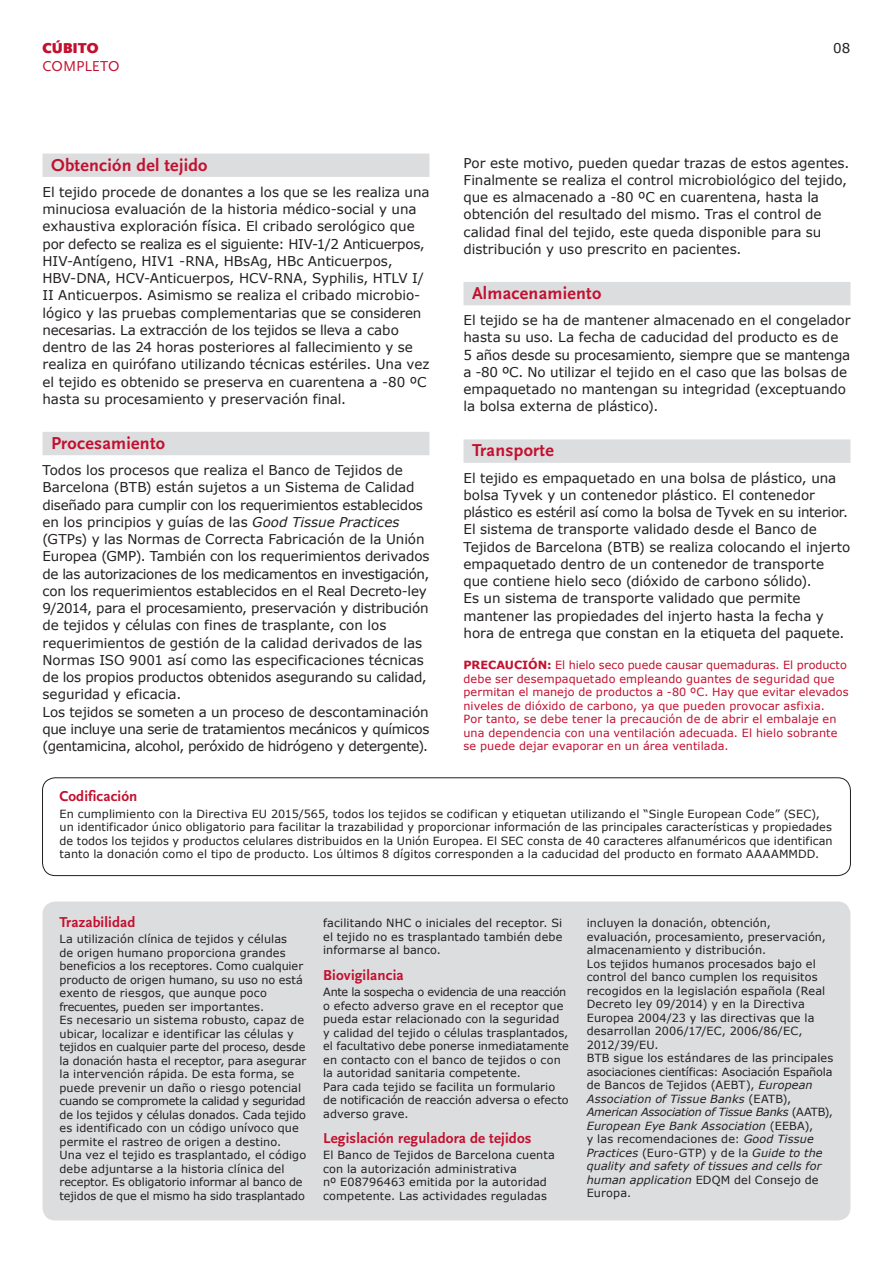
<style>
.page{position:relative;width:893px;height:1263px;background:#fff}
.page>*{position:absolute;margin:0;border:0;box-sizing:border-box;transform-origin:0 0}
.t1{font:700 18px "Scala Sans";letter-spacing:.015em;color:#c3102f}
.t2{font:700 15px "Scala Sans";letter-spacing:.01em;color:#c3102f}
.t3{font:15px "Scala Sans";color:#c3102f}
.t4{font:900 15px "Scala Sans";letter-spacing:-.005em;color:#c3102f}
.t5{font:13.5px/17.2px "Verdana";letter-spacing:-.005em;color:#231f20}
.t6{font:11.25px/13.5px "Verdana";letter-spacing:.005em;color:#231f20}
.t7{font:11.25px/13.5px "Verdana";letter-spacing:.01em;color:#c3102f}
.s1{font-style:italic}
.s2{font-weight:700}
</style>
<div class="page">
<div style="left:43px;top:154px;width:386px;height:23px;background:#dcdddf"></div>
<div style="left:43px;top:432px;width:386px;height:23px;background:#dcdddf"></div>
<div style="left:463px;top:282px;width:387px;height:23px;background:#dcdddf"></div>
<div style="left:463px;top:439px;width:387px;height:24px;background:#dcdddf"></div>
<div style="left:43px;top:901px;width:807px;height:319px;background:#dcdddf;border-radius:13px"></div>
<div style="left:42px;top:777px;width:809px;height:99px;border:1px solid #231f20;border-radius:13px"></div>
<h2 class="t4" style="left:43px;top:40px;width:57px">CÚBITO</h2>
<h2 class="t3" style="left:43px;top:58px;width:79px">COMPLETO</h2>
<h1 class="t1" style="left:51px;top:155px;width:158px">Obtención del tejido</h1>
<p class="t5" style="left:43px;top:183px;width:389px">El tejido procede de donantes a los que se les realiza una minuciosa evaluación de la historia médico-social y una exhaustiva exploración física. El cribado serológico que por defecto se realiza es el siguiente: HIV-1/2 Anticuerpos, HIV-Antígeno, HIV1 -RNA, HBsAg, HBc Anticuerpos, HBV-DNA, HCV-Anticuerpos, HCV-RNA, Syphilis, HTLV I/ II Anticuerpos. Asimismo se realiza el cribado microbio&shy;lógico y las pruebas complementarias que se consideren necesarias. La extracción de los tejidos se lleva a cabo dentro de las 24 horas posteriores al fallecimiento y se realiza en quirófano utilizando técnicas estériles. Una vez el tejido es obtenido se preserva en cuarentena a -80 ºC hasta su procesamiento y preservación final.</p>
<h1 class="t1" style="left:51px;top:433px;width:116px">Procesamiento</h1>
<p class="t5" style="left:43px;top:461px;width:388px">Todos los procesos que realiza el Banco de Tejidos de Barcelona (BTB) están sujetos a un Sistema de Calidad diseñado para cumplir con los requerimientos establecidos en los principios y guías de las <span class="s1">Good Tissue Practices </span>(GTPs) y las Normas de Correcta Fabricación de la Unión Europea (GMP). También con los requerimientos derivados de las autorizaciones de los medicamentos en investigación, con los requerimientos establecidos en el Real Decreto-ley 9/2014, para el procesamiento, preservación y distribución de tejidos y células con fines de trasplante, con los requerimientos de gestión de la calidad derivados de las Normas ISO 9001 así como las especificaciones técnicas de los propios productos obtenidos asegurando su calidad, seguridad y eficacia.<br>Los tejidos se someten a un proceso de descontaminación que incluye una serie de tratamientos mecánicos y químicos (gentamicina, alcohol, peróxido de hidrógeno y detergente).</p>
<p class="t5" style="left:833px;top:39px;width:19px">08</p>
<p class="t5" style="left:463px;top:154px;width:387px">Por este motivo, pueden quedar trazas de estos agentes.<br>Finalmente se realiza el control microbiológico del tejido, que es almacenado a -80 ºC en cuarentena, hasta la obtención del resultado del mismo. Tras el control de calidad final del tejido, este queda disponible para su distribución y uso prescrito en pacientes.</p>
<h1 class="t1" style="left:472px;top:283px;width:131px">Almacenamiento</h1>
<p class="t5" style="left:463px;top:311px;width:388px">El tejido se ha de mantener almacenado en el congelador hasta su uso. La fecha de caducidad del producto es de<br>5 años desde su procesamiento, siempre que se mantenga a -80 ºC. No utilizar el tejido en el caso que las bolsas de empaquetado no mantengan su integridad (exceptuando la bolsa externa de plástico).</p>
<h1 class="t1" style="left:472px;top:441px;width:83px">Transporte</h1>
<p class="t5" style="left:463px;top:469px;width:388px">El tejido es empaquetado en una bolsa de plástico, una bolsa Tyvek y un contenedor plástico. El contenedor plástico es estéril así como la bolsa de Tyvek en su interior.<br>El sistema de transporte validado desde el Banco de Tejidos de Barcelona (BTB) se realiza colocando el injerto empaquetado dentro de un contenedor de transporte que contiene hielo seco (dióxido de carbono sólido).<br>Es un sistema de transporte validado que permite mantener las propiedades del injerto hasta la fecha y hora de entrega que constan en la etiqueta del paquete.</p>
<p class="t7" style="left:463px;top:658px;width:387px"><span class="s2">PRECAUCIÓN:</span> El hielo seco puede causar quemaduras. El producto debe ser desempaquetado empleando guantes de seguridad que permitan el manejo de productos a -80 ºC. Hay que evitar elevados niveles de dióxido de carbono, ya que pueden provocar asfixia.<br>Por tanto, se debe tener la precaución de de abrir el embalaje en una dependencia con una ventilación adecuada. El hielo sobrante se puede dejar evaporar en un área ventilada.</p>
<h2 class="t2" style="left:60px;top:788px;width:79px">Codificación</h2>
<p class="t6" style="left:60px;top:807px;width:775px">En cumplimiento con la Directiva EU 2015/565, todos los tejidos se codifican y etiquetan utilizando el “Single European Code” (SEC), un identificador único obligatorio para facilitar la trazabilidad y proporcionar información de las principales características y propiedades de todos los tejidos y productos celulares distribuidos en la Unión Europea. El SEC consta de 40 caracteres alfanuméricos que identifican tanto la donación como el tipo de producto. Los últimos 8 dígitos corresponden a la caducidad del producto en formato AAAAMMDD.</p>
<h2 class="t2" style="left:60px;top:913px;width:77px">Trazabilidad</h2>
<p class="t6" style="left:60px;top:932px;width:248px">La utilización clínica de tejidos y células<br>de origen humano proporciona grandes beneficios a los receptores. Como cualquier producto de origen humano, su uso no está exento de riesgos, que aunque poco frecuentes, pueden ser importantes.<br>Es necesario un sistema robusto, capaz de ubicar, localizar e identificar las células y tejidos en cualquier parte del proceso, desde la donación hasta el receptor, para asegurar la intervención rápida. De esta forma, se puede prevenir un daño o riesgo potencial cuando se compromete la calidad y seguridad de los tejidos y células donados. Cada tejido es identificado con un código unívoco que permite el rastreo de origen a destino.<br>Una vez el tejido es trasplantado, el código debe adjuntarse a la historia clínica del receptor. Es obligatorio informar al banco de tejidos de que el mismo ha sido trasplantado</p>
<p class="t6" style="left:323px;top:916px;width:241px;text-align:justify">facilitando NHC o iniciales del receptor. Si el tejido no es trasplantado también debe informarse al banco.</p>
<h2 class="t2" style="left:323px;top:966px;width:82px">Biovigilancia</h2>
<p class="t6" style="left:323px;top:985px;width:247px">Ante la sospecha o evidencia de una reacción o efecto adverso grave en el receptor que pueda estar relacionado con la seguridad y calidad del tejido o células trasplantados, el facultativo debe ponerse inmediatamente en contacto con el banco de tejidos o con la autoridad sanitaria competente.<br>Para cada tejido se facilita un formulario de notificación de reacción adversa o efecto adverso grave.</p>
<h2 class="t2" style="left:323px;top:1130px;width:210px">Legislación reguladora de tejidos</h2>
<p class="t6" style="left:323px;top:1148px;width:233px">El Banco de Tejidos de Barcelona cuenta con la autorización administrativa<br>nº E08796463 emitida por la autoridad competente. Las actividades reguladas</p>
<p class="t6" style="left:587px;top:916px;width:248px">incluyen la donación, obtención, evaluación, procesamiento, preservación, almacenamiento y distribución.<br>Los tejidos humanos procesados bajo el control del banco cumplen los requisitos recogidos en la legislación española (Real Decreto ley 09/2014) y en la Directiva Europea 2004/23 y las directivas que la desarrollan 2006/17/EC, 2006/86/EC, 2012/39/EU.<br>BTB sigue los estándares de las principales asociaciones científicas: Asociación Española de Bancos de Tejidos (AEBT), <span class="s1">European Association of Tissue Banks</span> (EATB), <span class="s1">American Association of Tissue Banks</span> (AATB), <span class="s1">European Eye Bank Association</span> (EEBA),<br>y las recomendaciones de: <span class="s1">Good Tissue Practices</span> (Euro-GTP) y de la <span class="s1">Guide to the quality and safety of tissues and cells for human application</span> EDQM del Consejo de Europa.</p>
</div>
